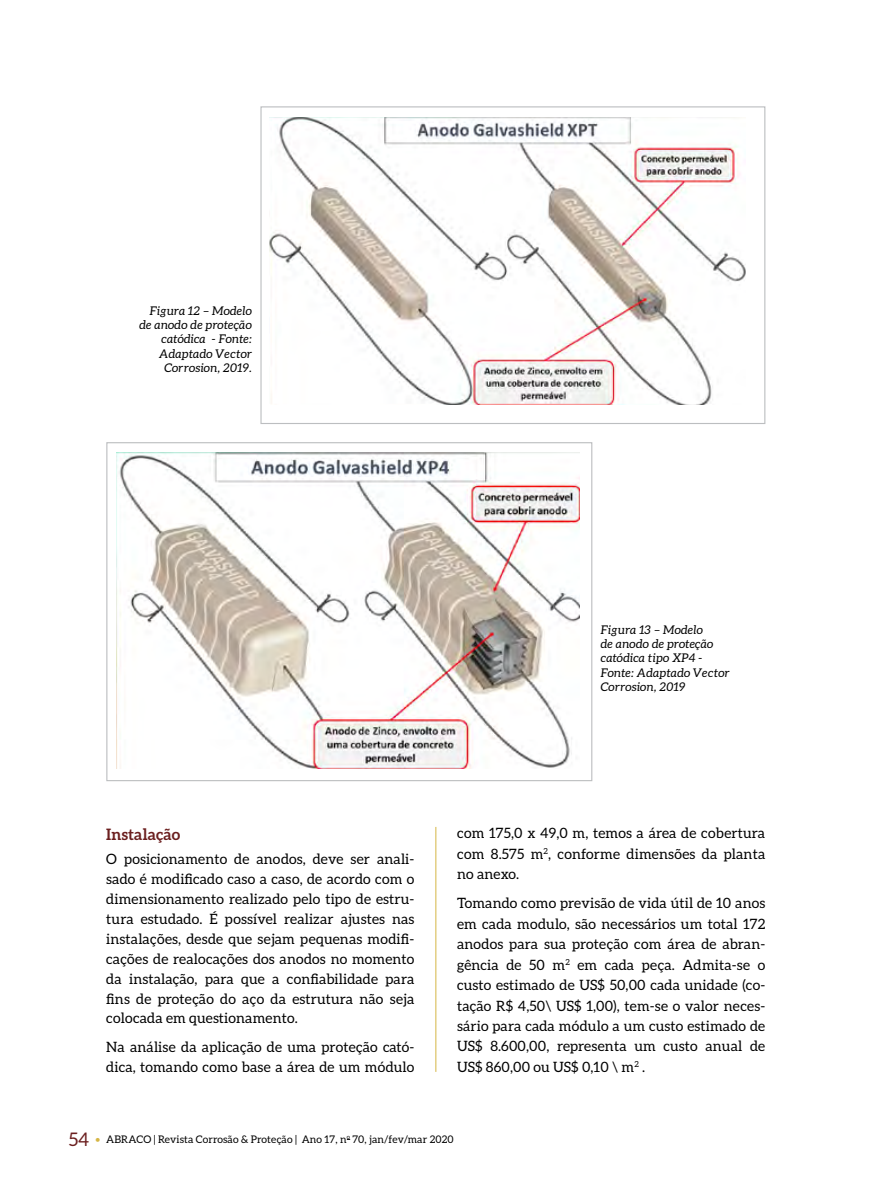
<style>
.page{position:relative;width:893px;height:1191px;background:#fff}
.page>*{position:absolute;margin:0;border:0;box-sizing:border-box;transform-origin:0 0}
.t1{font:18.75px "Aleo";color:#6b1f1f}
.t2{font:700 15.75px "Aleo";letter-spacing:.01em;color:#6b1f1f}
.t3{font:14.25px/20.4px "Aleo";letter-spacing:.01em;color:#000;text-align:justify}
.t4{font:italic 12px/14.4px "Aleo";letter-spacing:.02em;color:#000;text-align:right}
.t5{font:10.5px "Aleo";letter-spacing:.01em;color:#000}
</style>
<div class="page">
<hr style="left:435px;top:827px;width:1px;height:244px;background:#d6b645">
<img style="left:270px;top:117px;width:476px;height:288px">
<div style="left:260px;top:106px;width:505px;height:318px;border:1px solid #bcbec0"></div>
<img style="left:116px;top:452px;width:464px;height:316px">
<p class="t4" style="left:139px;top:303px;width:114px">Figura 12 – Modelo de anodo de proteção catódica - Fonte:<br>Adaptado Vector<br>Corrosion, 2019.</p>
<p class="t4" style="left:601px;top:622px;width:130px;text-align:left">Figura 13 – Modelo<br>de anodo de proteção catódica tipo XP4 -<br>Fonte: Adaptado Vector<br>Corrosion, 2019</p>
<p class="t2" style="left:106px;top:825px;width:75px">Instalação</p>
<p class="t3" style="left:106px;top:848px;width:310px;line-height:20px">O posicionamento de anodos, deve ser anali&shy;sado é modificado caso a caso, de acordo com o dimensionamento realizado pelo tipo de estru&shy;tura estudado. É possível realizar ajustes nas instalações, desde que sejam pequenas modifi&shy;cações de realocações dos anodos no momento da instalação, para que a confiabilidade para fins de proteção do aço da estrutura não seja colocada em questionamento.</p>
<p class="t3" style="left:106px;top:1036px;width:310px;line-height:20px">Na análise da aplicação de uma proteção cató&shy;dica, tomando como base a área de um módulo</p>
<p class="t3" style="left:457px;top:823px;width:310px">com 175,0 x 49,0 m, temos a área de cobertura com 8.575 m<sup>2</sup>, conforme dimensões da planta no anexo.</p>
<p class="t3" style="left:457px;top:892px;width:310px">Tomando como previsão de vida útil de 10 anos em cada modulo, são necessários um total 172 anodos para sua proteção com área de abran&shy;gência de 50 m<sup>2</sup> em cada peça. Admita-se o custo estimado de US$ 50,00 cada unidade (co&shy;tação R$ 4,50\ US$ 1,00), tem-se o valor neces&shy;sário para cada módulo a um custo estimado de US$ 8.600,00, representa um custo anual de US$ 860,00 ou US$ 0,10 \ m<sup>2</sup> .</p>
<h1 class="t1" style="left:69px;top:1128px;width:33px">54 <sup>•</sup></h1>
<p class="t5" style="left:106px;top:1133px;width:349px">ABRACO | Revista Corrosão &amp; Proteção | Ano 17, n<sup>o</sup> 70, jan/fev/mar 2020</p>
</div>
